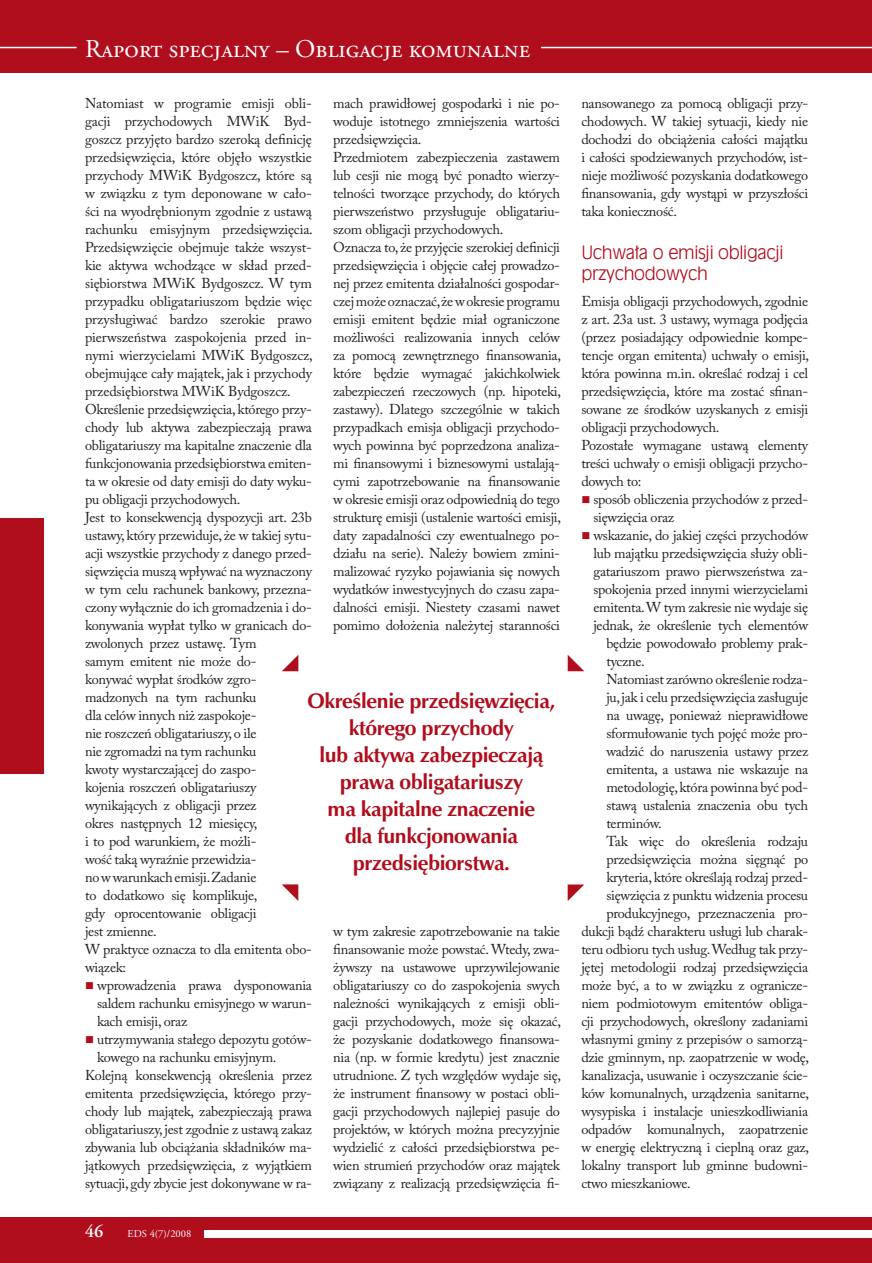
<style>
.page{position:relative;width:872px;height:1263px;background:#fff}
.page>*{position:absolute;margin:0;border:0;box-sizing:border-box;transform-origin:0 0}
.t1{font:25.5px "Adobe Garamond Pro";color:#fff}
.t2{font:700 21px/27px "Zapf Humnst EU";letter-spacing:-.02em;color:#b00d1d;text-align:center}
.t3{font:18px/21.6px "Incised 901 Lt EU";letter-spacing:-.02em;color:#b00d1d}
.t4{font:600 18px "Adobe Garamond Pro";color:#fff}
.t5{font:14.25px/18px "Adobe Caslon Pro";letter-spacing:-.02em;color:#231f20}
.t6{font:10.5px "Adobe Garamond Pro";color:#fff}
.s1{color:#b00d1d}
</style>
<div class="page">
<div style="left:0;top:1217px;width:872px;height:46px;background:#b00d1d"></div>
<div style="left:0;top:0;width:872px;height:73px;background:#b00d1d"></div>
<hr style="left:0;top:47px;width:77px;height:1px;background:#fff">
<div style="left:204px;top:1230px;width:668px;height:7px;background:#fff"></div>
<hr style="left:541px;top:47px;width:331px;height:1px;background:#fff">
<div style="left:0;top:518px;width:44px;height:255px;background:#b00d1d"></div>
<p class="t1" style="left:85px;top:33px;width:446px">Raport specjalny – Obligacje komunalne</p>
<p class="t5" style="left:85px;top:94px;width:229px">Natomiast w programie emisji obli&shy;gacji przychodowych MWiK Byd&shy;goszcz przyjęto bardzo szeroką definicję przedsięwzięcia, które objęło wszystkie przychody MWiK Bydgoszcz, które są w związku z tym deponowane w cało&shy;ści na wyodrębnionym zgodnie z ustawą rachunku emisyjnym przedsięwzięcia.<br>Przedsięwzięcie obejmuje także wszyst&shy;kie aktywa wchodzące w skład przed&shy;siębiorstwa MWiK Bydgoszcz. W tym przypadku obligatariuszom będzie więc przysługiwać bardzo szerokie prawo pierwszeństwa zaspokojenia przed in&shy;nymi wierzycielami MWiK Bydgoszcz, obejmujące cały majątek, jak i przychody przedsiębiorstwa MWiK Bydgoszcz.<br>Określenie przedsięwzięcia, którego przy&shy;chody lub aktywa zabezpieczają prawa obligatariuszy ma kapitalne znaczenie dla funkcjonowania przedsiębiorstwa emiten&shy;ta w okresie od daty emisji do daty wyku&shy;pu obligacji przychodowych.<br>Jest to konsekwencją dyspozycji art. 23b ustawy, który przewiduje, że w takiej sytu&shy;acji wszystkie przychody z danego przed&shy;sięwzięcia muszą wpływać na wyznaczony w tym celu rachunek bankowy, przezna&shy;czony wyłącznie do ich gromadzenia i do&shy;konywania wypłat tylko w granicach do&shy;zwolonych przez ustawę. Tym<br>samym emitent nie może do-<br>konywać wypłat środków zgro&shy;madzonych na tym rachunku<br>dla celów innych niż zaspokoje-<br>nie roszczeń obligatariuszy, o ile<br>nie zgromadzi na tym rachunku<br>kwoty wystarczającej do zaspo-<br>kojenia roszczeń obligatariuszy wynikających z obligacji przez<br>okres następnych 12 miesięcy,<br>i to pod warunkiem, że możli-<br>wość taką wyraźnie przewidzia-<br>no w warunkach emisji.Zadanie<br>to dodatkowo się komplikuje,<br>gdy oprocentowanie obligacji<br>jest zmienne.<br>W praktyce oznacza to dla emitenta obo&shy;wiązek:</p>
<p class="t5" style="left:97px;top:976px;width:216px;text-align:justify;text-indent:-12px"><span class="s1">■</span> wprowadzenia prawa dysponowania saldem rachunku emisyjnego w warun&shy;kach emisji, oraz</p>
<p class="t5" style="left:85px;top:1030px;width:228px"><span class="s1">■</span> utrzymywania stałego depozytu gotów-</p>
<p class="t5" style="left:97px;top:1048px;width:181px">kowego na rachunku emisyjnym.</p>
<p class="t5" style="left:85px;top:1066px;width:228px">Kolejną konsekwencją określenia przez</p>
<p class="t5" style="left:85px;top:1084px;width:228px">emitenta przedsięwzięcia, którego przy-</p>
<p class="t5" style="left:85px;top:1102px;width:228px">chody lub majątek, zabezpieczają prawa</p>
<p class="t5" style="left:85px;top:1120px;width:228px">obligatariuszy, jest zgodnie z ustawą zakaz</p>
<p class="t5" style="left:85px;top:1138px;width:228px">zbywania lub obciążania składników ma-</p>
<p class="t5" style="left:85px;top:1156px;width:228px">jątkowych przedsięwzięcia, z wyjątkiem</p>
<p class="t5" style="left:85px;top:1174px;width:228px">sytuacji, gdy zbycie jest dokonywane w ra-</p>
<p class="t5" style="left:333px;top:94px;width:229px">mach prawidłowej gospodarki i nie po&shy;woduje istotnego zmniejszenia wartości przedsięwzięcia.<br>Przedmiotem zabezpieczenia zastawem lub cesji nie mogą być ponadto wierzy&shy;telności tworzące przychody, do których pierwszeństwo przysługuje obligatariu&shy;szom obligacji przychodowych.<br>Oznacza to, że przyjęcie szerokiej definicji przedsięwzięcia i objęcie całej prowadzo&shy;nej przez emitenta działalności gospodar&shy;czej może oznaczać,że w okresie programu emisji emitent będzie miał ograniczone możliwości realizowania innych celów za pomocą zewnętrznego finansowania, które będzie wymagać jakichkolwiek zabezpieczeń rzeczowych (np. hipoteki, zastawy). Dlatego szczególnie w takich przypadkach emisja obligacji przychodo&shy;wych powinna być poprzedzona analiza&shy;mi finansowymi i biznesowymi ustalają&shy;cymi zapotrzebowanie na finansowanie w okresie emisji oraz odpowiednią do tego strukturę emisji (ustalenie wartości emisji, daty zapadalności czy ewentualnego po&shy;działu na serie). Należy bowiem zmini&shy;malizować ryzyko pojawiania się nowych wydatków inwestycyjnych do czasu zapa&shy;dalności emisji. Niestety czasami nawet pomimo dołożenia należytej staranności</p>
<p class="t2" style="left:307px;top:689px;width:249px">Określenie przedsięwzięcia, którego przychody<br>lub aktywa zabezpieczają prawa obligatariuszy<br>ma kapitalne znaczenie<br>dla funkcjonowania przedsiębiorstwa.</p>
<p class="t5" style="left:333px;top:922px;width:229px;text-align:justify">w tym zakresie zapotrzebowanie na takie finansowanie może powstać. Wtedy, zwa&shy;żywszy na ustawowe uprzywilejowanie obligatariuszy co do zaspokojenia swych należności wynikających z emisji obli&shy;gacji przychodowych, może się okazać, że pozyskanie dodatkowego finansowa&shy;nia (np. w formie kredytu) jest znacznie utrudnione. Z tych względów wydaje się, że instrument finansowy w postaci obli&shy;gacji przychodowych najlepiej pasuje do projektów, w których można precyzyjnie wydzielić z całości przedsiębiorstwa pe&shy;wien strumień przychodów oraz majątek związany z realizacją przedsięwzięcia fi-</p>
<p class="t4" style="left:85px;top:1221px;width:20px">46</p>
<p class="t6" style="left:128px;top:1228px;width:65px">EDS 4(7)/2008</p>
<p class="t5" style="left:581px;top:94px;width:228px;text-align:justify">nansowanego za pomocą obligacji przy&shy;chodowych. W takiej sytuacji, kiedy nie dochodzi do obciążenia całości majątku i całości spodziewanych przychodów, ist&shy;nieje możliwość pozyskania dodatkowego finansowania, gdy wystąpi w przyszłości taka konieczność.</p>
<p class="t3" style="left:581px;top:242px;width:204px">Uchwała o emisji obligacji przychodowych</p>
<p class="t5" style="left:581px;top:292px;width:229px">Emisja obligacji przychodowych, zgodnie z art. 23a ust. 3 ustawy, wymaga podjęcia (przez posiadający odpowiednie kompe&shy;tencje organ emitenta) uchwały o emisji, która powinna m.in. określać rodzaj i cel przedsięwzięcia, które ma zostać sfinan&shy;sowane ze środków uzyskanych z emisji obligacji przychodowych.<br>Pozostałe wymagane ustawą elementy treści uchwały o emisji obligacji przycho&shy;dowych to:</p>
<p class="t5" style="left:593px;top:490px;width:216px;text-indent:-12px"><span class="s1">■</span> sposób obliczenia przychodów z przed&shy;sięwzięcia oraz</p>
<p class="t5" style="left:581px;top:526px;width:228px"><span class="s1">■</span> wskazanie, do jakiej części przychodów</p>
<p class="t5" style="left:593px;top:544px;width:216px">lub majątku przedsięwzięcia służy obli-</p>
<p class="t5" style="left:593px;top:562px;width:216px">gatariuszom prawo pierwszeństwa za-</p>
<p class="t5" style="left:593px;top:580px;width:216px">spokojenia przed innymi wierzycielami</p>
<p class="t5" style="left:593px;top:598px;width:216px">emitenta. W tym zakresie nie wydaje się</p>
<p class="t5" style="left:593px;top:616px;width:216px">jednak, że określenie tych elementów</p>
<p class="t5" style="left:606px;top:634px;width:203px">będzie powodowało problemy prak-</p>
<p class="t5" style="left:606px;top:652px;width:40px">tyczne.</p>
<p class="t5" style="left:606px;top:670px;width:203px">Natomiast zarówno określenie rodza-</p>
<p class="t5" style="left:606px;top:688px;width:203px">ju, jak i celu przedsięwzięcia zasługuje</p>
<p class="t5" style="left:606px;top:706px;width:203px">na uwagę, ponieważ nieprawidłowe</p>
<p class="t5" style="left:606px;top:724px;width:203px">sformułowanie tych pojęć może pro-</p>
<p class="t5" style="left:606px;top:742px;width:203px">wadzić do naruszenia ustawy przez</p>
<p class="t5" style="left:606px;top:760px;width:203px">emitenta, a ustawa nie wskazuje na</p>
<p class="t5" style="left:606px;top:778px;width:203px">metodologię, która powinna być pod-</p>
<p class="t5" style="left:606px;top:796px;width:203px">stawą ustalenia znaczenia obu tych</p>
<p class="t5" style="left:606px;top:814px;width:57px">terminów.</p>
<p class="t5" style="left:606px;top:832px;width:203px">Tak więc do określenia rodzaju</p>
<p class="t5" style="left:606px;top:850px;width:203px">przedsięwzięcia można sięgnąć po</p>
<p class="t5" style="left:606px;top:868px;width:203px">kryteria, które określają rodzaj przed-</p>
<p class="t5" style="left:606px;top:886px;width:203px">sięwzięcia z punktu widzenia procesu</p>
<p class="t5" style="left:606px;top:904px;width:203px">produkcyjnego, przeznaczenia pro-</p>
<p class="t5" style="left:581px;top:922px;width:228px">dukcji bądź charakteru usługi lub charak-</p>
<p class="t5" style="left:581px;top:940px;width:228px">teru odbioru tych usług. Według tak przy-</p>
<p class="t5" style="left:581px;top:958px;width:228px">jętej metodologii rodzaj przedsięwzięcia</p>
<p class="t5" style="left:581px;top:976px;width:228px">może być, a to w związku z ogranicze-</p>
<p class="t5" style="left:581px;top:994px;width:228px">niem podmiotowym emitentów obliga-</p>
<p class="t5" style="left:581px;top:1012px;width:228px">cji przychodowych, określony zadaniami</p>
<p class="t5" style="left:581px;top:1030px;width:228px">własnymi gminy z przepisów o samorzą-</p>
<p class="t5" style="left:581px;top:1048px;width:229px">dzie gminnym, np. zaopatrzenie w wodę,</p>
<p class="t5" style="left:581px;top:1066px;width:228px">kanalizacja, usuwanie i oczyszczanie ście-</p>
<p class="t5" style="left:581px;top:1084px;width:229px">ków komunalnych, urządzenia sanitarne,</p>
<p class="t5" style="left:581px;top:1102px;width:228px">wysypiska i instalacje unieszkodliwiania</p>
<p class="t5" style="left:581px;top:1120px;width:228px">odpadów komunalnych, zaopatrzenie</p>
<p class="t5" style="left:581px;top:1138px;width:229px">w energię elektryczną i cieplną oraz gaz,</p>
<p class="t5" style="left:581px;top:1156px;width:228px">lokalny transport lub gminne budowni-</p>
<p class="t5" style="left:581px;top:1174px;width:111px">ctwo mieszkaniowe.</p>
</div>
